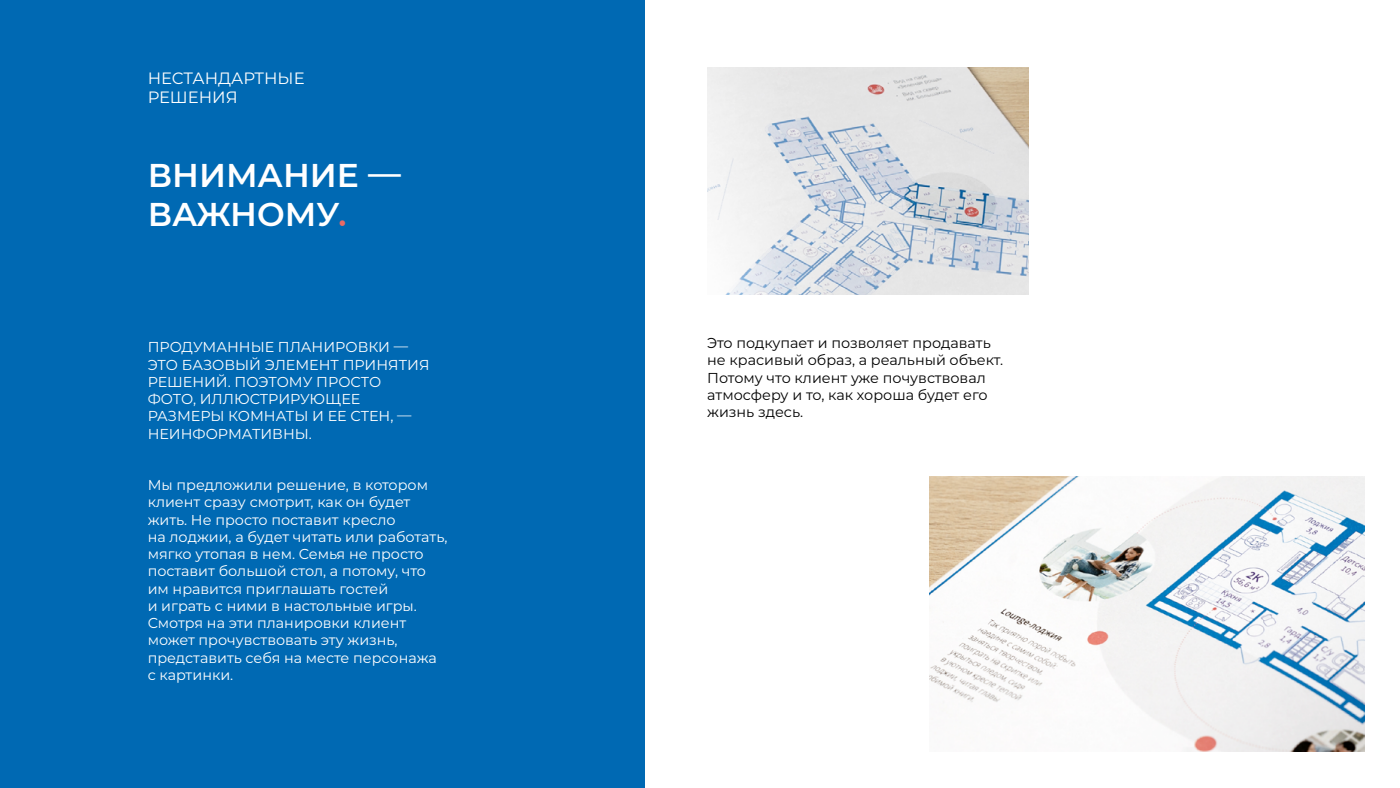
<style>
.page{position:relative;width:1400px;height:788px;background:#fff}
.page>*{position:absolute;margin:0;border:0;box-sizing:border-box;transform-origin:0 0}
.t1{font:600 32.8px/39.4px "Montserrat";color:#fff}
.t2{font:16.4px/19.7px "Montserrat";color:#fff}
.t3{font:14.4px/17.2px "Montserrat";color:#fff}
.t4{font:14.4px/17.2px "Montserrat";color:#000}
.s1{color:#e96a65}
</style>
<div class="page">
<div style="left:0;top:0;width:644px;height:788px;background:#0069b3"></div>
<img style="left:929px;top:476px;width:435px;height:275px">
<img style="left:707px;top:68px;width:322px;height:226px">
<p class="t2" style="left:148px;top:67px;width:158px">НЕСТАНДАРТНЫЕ<br>РЕШЕНИЯ</p>
<h1 class="t1" style="left:148px;top:154px;width:255px">ВНИМАНИЕ —<br>ВАЖНОМУ<span class="s1">.</span></h1>
<p class="t3" style="left:148px;top:338px;width:283px">ПРОДУМАННЫЕ ПЛАНИРОВКИ —<br>ЭТО БАЗОВЫЙ ЭЛЕМЕНТ ПРИНЯТИЯ<br>РЕШЕНИЙ. ПОЭТОМУ ПРОСТО<br>ФОТО, ИЛЛЮСТРИРУЮЩЕЕ<br>РАЗМЕРЫ КОМНАТЫ И ЕЕ СТЕН, —<br>НЕИНФОРМАТИВНЫ.</p>
<p class="t4" style="left:707px;top:334px;width:297px">Это подкупает и позволяет продавать не красивый образ, а реальный объект.<br>Потому что клиент уже почувствовал атмосферу и то, как хороша будет его жизнь здесь.</p>
<p class="t3" style="left:148px;top:476px;width:301px">Мы предложили решение, в котором клиент сразу смотрит, как он будет жить. Не просто поставит кресло<br>на лоджии, а будет читать или работать, мягко утопая в нем. Семья не просто поставит большой стол, а потому, что им нравится приглашать гостей<br>и играть с ними в настольные игры.<br>Смотря на эти планировки клиент может прочувствовать эту жизнь, представить себя на месте персонажа с картинки.</p>
</div>
